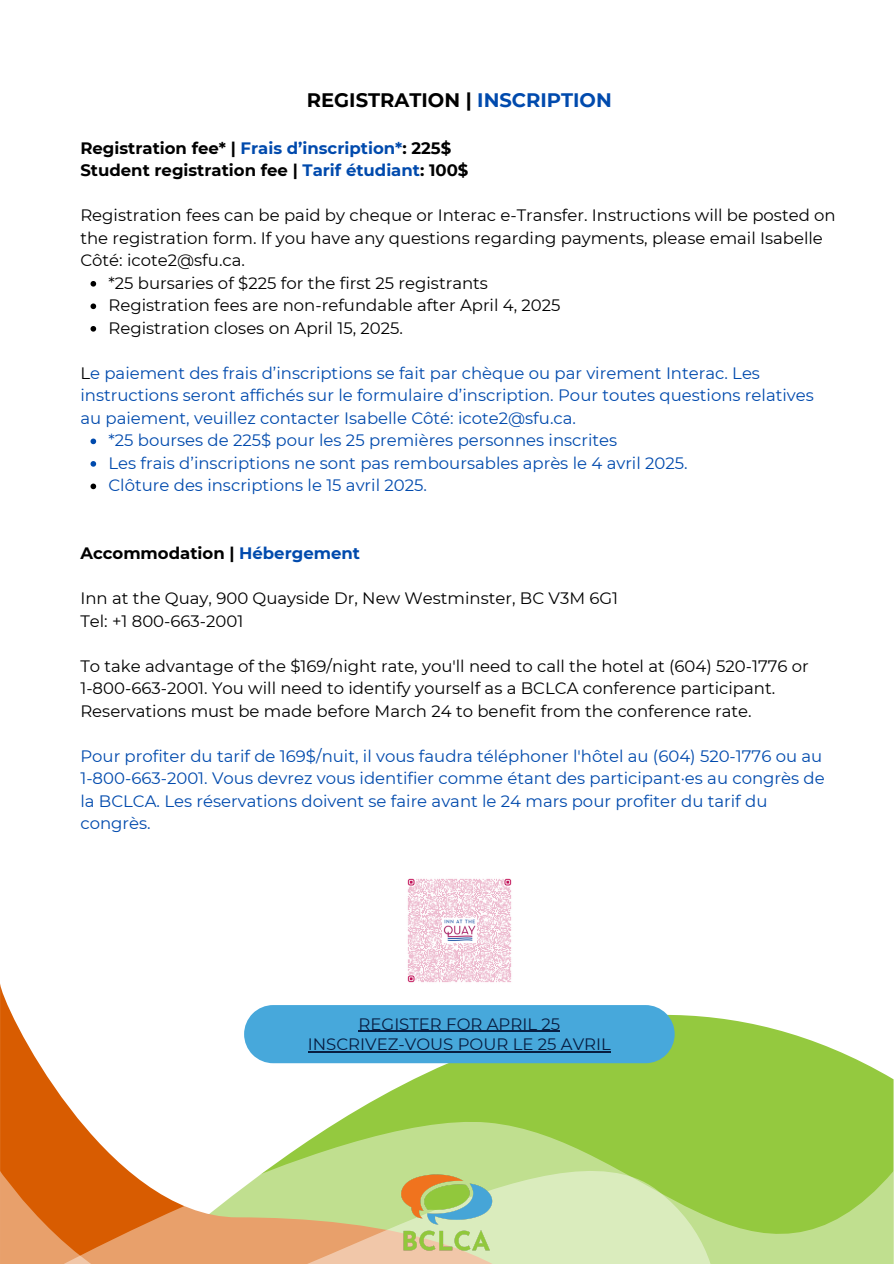
<style>
.page{position:relative;width:894px;height:1264px;background:#fff}
.page>*{position:absolute;margin:0;border:0;box-sizing:border-box;transform-origin:0 0}
.t1{font:700 19.5px "Montserrat";color:#000}
.t2{font:16.5px/22.5px "Montserrat";color:#004aad}
.t3{font:16.5px/22.5px "Montserrat";color:#000}
.t4{font:700 16.5px/22.5px "Montserrat";color:#000}
.t5{font:16.5px/20.2px "Montserrat";color:#071d41;text-align:center}
.s1{color:#004aad}
.s2{color:#000}
</style>
<div class="page">
<svg style="left:581px;top:1015px;width:312px;height:106px;fill:#94c93f"></svg>
<svg style="left:0;top:984px;width:581px;height:137px"></svg>
<svg style="left:0;top:1121px;width:893px;height:142px"></svg>
<svg style="left:0;top:1170px;width:719px;height:93px;background:#d8bf81"></svg>
<svg style="left:90px;top:281px;width:6px;height:5px"></svg>
<svg style="left:90px;top:303px;width:6px;height:6px"></svg>
<svg style="left:90px;top:326px;width:6px;height:5px"></svg>
<svg style="left:90px;top:438px;width:6px;height:6px"></svg>
<svg style="left:90px;top:461px;width:6px;height:5px"></svg>
<svg style="left:90px;top:483px;width:6px;height:6px"></svg>
<div style="left:244px;top:1005px;width:430px;height:58px;background:#47a8db"></div>
<hr style="left:358px;top:1030px;width:202px;height:1px;background:#071d41">
<hr style="left:308px;top:1051px;width:302px;height:1px;background:#071d41">
<img style="left:401px;top:1174px;width:91px;height:76px">
<img style="left:407px;top:878px;width:105px;height:105px">
<h1 class="t1" style="left:307px;top:88px;width:306px">REGISTRATION | <span class="s1">INSCRIPTION</span></h1>
<h3 class="t4" style="left:80px;top:137px;width:389px">Registration fee* | <span class="s1">Frais d’inscription*</span>: 225$<br>Student registration fee | <span class="s1">Tarif étudiant</span>: 100$</h3>
<p class="t3" style="left:80px;top:204px;width:756px">Registration fees can be paid by cheque or Interac e-Transfer. Instructions will be posted on the registration form. If you have any questions regarding payments, please email Isabelle<br>Côté: icote2@sfu.ca.</p>
<p class="t3" style="left:108px;top:272px;width:381px">*25 bursaries of $225 for the first 25 registrants</p>
<p class="t3" style="left:108px;top:294px;width:453px">Registration fees are non-refundable after April 4, 2025</p>
<p class="t3" style="left:108px;top:317px;width:296px">Registration closes on April 15, 2025.</p>
<p class="t2" style="left:80px;top:362px;width:734px"><span class="s2">L</span>e paiement des frais d’inscriptions se fait par chèque ou par virement Interac. Les instructions seront affichés sur le formulaire d’inscription. Pour toutes questions relatives au paiement, veuillez contacter Isabelle Côté: icote2@sfu.ca.</p>
<p class="t2" style="left:108px;top:429px;width:510px">*25 bourses de 225$ pour les 25 premières personnes inscrites</p>
<p class="t2" style="left:108px;top:452px;width:580px">Les frais d’inscriptions ne sont pas remboursables après le 4 avril 2025.</p>
<p class="t2" style="left:108px;top:474px;width:320px">Clôture des inscriptions le 15 avril 2025.</p>
<h3 class="t4" style="left:80px;top:542px;width:281px">Accommodation | <span class="s1">Hébergement</span></h3>
<p class="t3" style="left:80px;top:587px;width:539px">Inn at the Quay, 900 Quayside Dr, New Westminster, BC V3M 6G1</p>
<p class="t3" style="left:80px;top:609px;width:164px">Tel: +1 800-663-2001</p>
<p class="t3" style="left:80px;top:654px;width:729px">To take advantage of the $169/night rate, you'll need to call the hotel at (604) 520-1776 or</p>
<p class="t3" style="left:80px;top:677px;width:696px">1-800-663-2001. You will need to identify yourself as a BCLCA conference participant.<br>Reservations must be made before March 24 to benefit from the conference rate.</p>
<p class="t2" style="left:80px;top:744px;width:745px">Pour profiter du tarif de 169$/nuit, il vous faudra téléphoner l'hôtel au (604) 520-1776 ou au 1-800-663-2001. Vous devrez vous identifier comme étant des participant·es au congrès de la BCLCA. Les réservations doivent se faire avant le 24 mars pour profiter du tarif du congrès.</p>
<p class="t5" style="left:308px;top:1013px;width:304px">REGISTER FOR APRIL 25<br>INSCRIVEZ-VOUS POUR LE 25 AVRIL</p>
</div>
